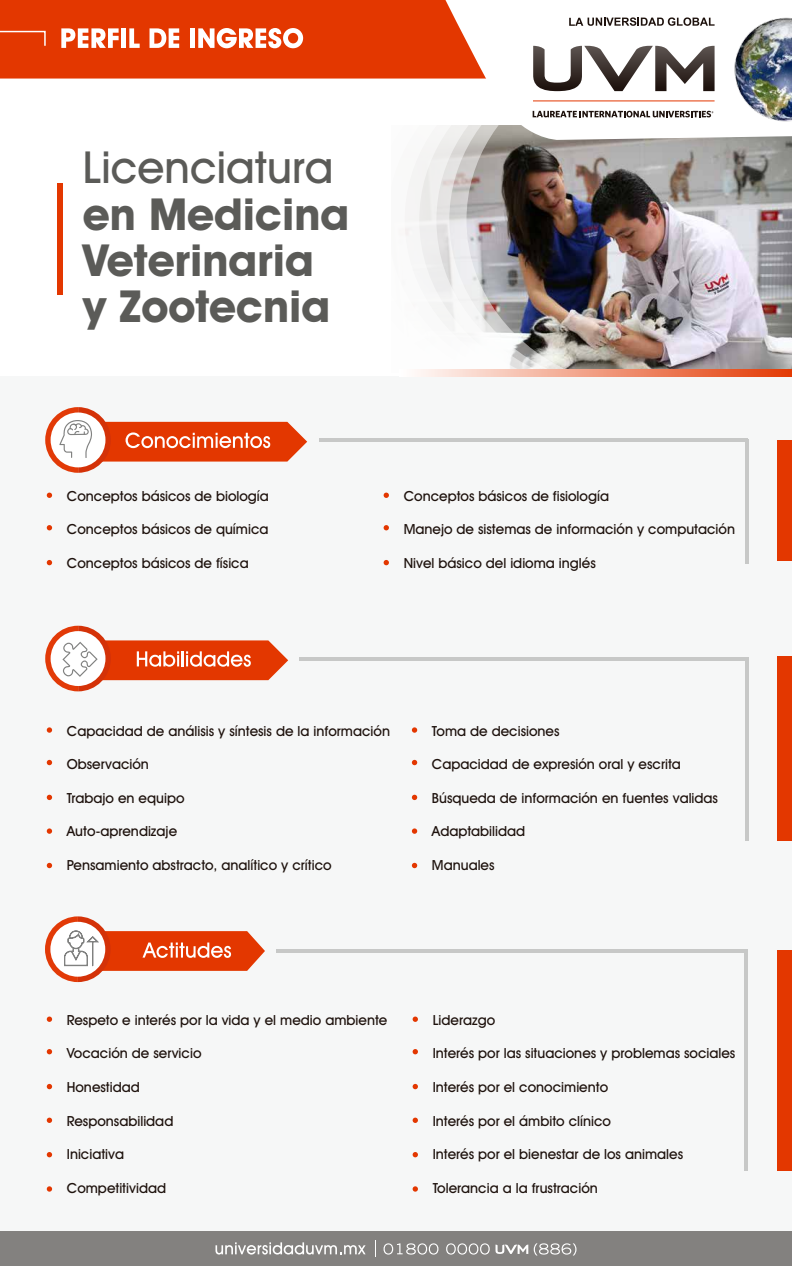
<style>
.page{position:relative;width:792px;height:1266px;background:#fff}
.page>*{position:absolute;margin:0;border:0;box-sizing:border-box;transform-origin:0 0}
.t1{font:700 44.3px/46.3px "Avant Garde IT Cby BT";color:#5b5b58}
.t2{font:500 44.3px "Avant Garde IT Cby BT";color:#5b5b58}
.t3{font:500 14px "Avant Garde IT Cby BT";color:#1e120d}
</style>
<div class="page">
<div style="left:0;top:376px;width:792px;height:890px;background:#f6f7f7"></div>
<img style="left:582px;top:140px;width:210px;height:229px">
<img style="left:552px;top:140px;width:30px;height:229px">
<img style="left:520px;top:140px;width:32px;height:229px">
<img style="left:487px;top:140px;width:33px;height:229px">
<svg style="left:405px;top:138px;width:82px;height:197px;fill:#eeeeef"></svg>
<div style="left:0;top:0;width:443px;height:79px;background:#e33700"></div>
<svg style="left:61px;top:28px;width:58px;height:20px"></svg>
<hr style="left:122px;top:28px;width:4px;height:20px;background:#fff">
<svg style="left:129px;top:28px;width:11px;height:20px"></svg>
<svg style="left:150px;top:28px;width:29px;height:20px"></svg>
<div style="left:190px;top:28px;width:5px;height:20px;background:#fff"></div>
<svg style="left:198px;top:28px;width:105px;height:20px"></svg>
<svg style="left:0;top:30px;width:46px;height:17px"></svg>
<svg style="left:443px;top:0;width:349px;height:140px"></svg>
<hr style="left:533px;top:100px;width:182px;height:1px;background:#e33700">
<svg style="left:533px;top:46px;width:182px;height:45px"></svg>
<svg style="left:569px;top:17px;width:146px;height:9px"></svg>
<svg style="left:533px;top:111px;width:180px;height:6px"></svg>
<svg style="left:417px;top:369px;width:375px;height:7px;background:#f0987b"></svg>
<hr style="left:276px;top:949px;width:472px;height:3px;background:#5b5b58">
<hr style="left:745px;top:949px;width:3px;height:221px;background:#5b5b58">
<div style="left:777px;top:440px;width:15px;height:121px;background:#e33700"></div>
<div style="left:777px;top:657px;width:15px;height:184px;background:#e33700"></div>
<div style="left:777px;top:949px;width:15px;height:221px;background:#e33700"></div>
<div style="left:0;top:1231px;width:792px;height:35px;background:#83817f"></div>
<svg style="left:496px;top:1244px;width:32px;height:10px"></svg>
<svg style="left:384px;top:1243px;width:54px;height:11px"></svg>
<svg style="left:446px;top:1243px;width:44px;height:11px"></svg>
<svg style="left:534px;top:1243px;width:43px;height:12px"></svg>
<svg style="left:215px;top:1242px;width:151px;height:12px"></svg>
<svg style="left:375px;top:1240px;width:1px;height:16px"></svg>
<img style="left:730px;top:13px;width:62px;height:116px">
<hr style="left:319px;top:438px;width:429px;height:4px;background:#c7c8c7">
<hr style="left:745px;top:439px;width:3px;height:124px;background:#5b5b58">
<svg style="left:47px;top:492px;width:5px;height:6px"></svg>
<svg style="left:47px;top:525px;width:5px;height:5px"></svg>
<svg style="left:47px;top:560px;width:5px;height:5px"></svg>
<svg style="left:45px;top:407px;width:262px;height:66px"></svg>
<hr style="left:299px;top:657px;width:449px;height:3px;background:#5b5b58">
<hr style="left:745px;top:658px;width:3px;height:183px;background:#5b5b58">
<svg style="left:45px;top:626px;width:243px;height:65px"></svg>
<svg style="left:47px;top:727px;width:5px;height:5px"></svg>
<svg style="left:47px;top:760px;width:5px;height:5px"></svg>
<svg style="left:47px;top:794px;width:5px;height:6px"></svg>
<svg style="left:47px;top:828px;width:5px;height:6px"></svg>
<svg style="left:47px;top:863px;width:5px;height:5px"></svg>
<svg style="left:47px;top:1016px;width:5px;height:6px"></svg>
<svg style="left:47px;top:1049px;width:5px;height:5px"></svg>
<svg style="left:47px;top:1084px;width:5px;height:5px"></svg>
<svg style="left:47px;top:1117px;width:5px;height:6px"></svg>
<svg style="left:47px;top:1152px;width:5px;height:5px"></svg>
<svg style="left:47px;top:1186px;width:5px;height:5px"></svg>
<svg style="left:413px;top:1016px;width:5px;height:6px"></svg>
<svg style="left:413px;top:1049px;width:5px;height:5px"></svg>
<svg style="left:413px;top:1084px;width:5px;height:5px"></svg>
<svg style="left:413px;top:1117px;width:5px;height:6px"></svg>
<svg style="left:413px;top:1152px;width:5px;height:5px"></svg>
<svg style="left:413px;top:1186px;width:5px;height:5px"></svg>
<svg style="left:412px;top:727px;width:5px;height:5px"></svg>
<svg style="left:412px;top:760px;width:5px;height:5px"></svg>
<svg style="left:412px;top:794px;width:5px;height:6px"></svg>
<svg style="left:412px;top:828px;width:5px;height:6px"></svg>
<svg style="left:412px;top:863px;width:5px;height:5px"></svg>
<svg style="left:384px;top:492px;width:5px;height:6px"></svg>
<svg style="left:384px;top:525px;width:5px;height:5px"></svg>
<svg style="left:384px;top:560px;width:5px;height:5px"></svg>
<svg style="left:45px;top:916px;width:220px;height:66px"></svg>
<div style="left:57px;top:183px;width:6px;height:112px;background:#e33700"></div>
<h1 class="t2" style="left:83px;top:141px;width:252px">Licenciatura</h1>
<h1 class="t1" style="left:83px;top:190px;width:268px">en Medicina<br>Veterinaria<br>y Zootecnia</h1>
<p class="t3" style="left:67px;top:487px;width:204px">Conceptos básicos de biología</p>
<p class="t3" style="left:67px;top:521px;width:203px">Conceptos básicos de química</p>
<p class="t3" style="left:67px;top:554px;width:183px">Conceptos básicos de física</p>
<p class="t3" style="left:404px;top:487px;width:207px">Conceptos básicos de fisiología</p>
<p class="t3" style="left:404px;top:521px;width:333px">Manejo de sistemas de información y computación</p>
<p class="t3" style="left:404px;top:554px;width:194px">Nivel básico del idioma inglés</p>
<p class="t3" style="left:67px;top:722px;width:325px">Capacidad de análisis y síntesis de la información</p>
<p class="t3" style="left:67px;top:755px;width:84px">Observación</p>
<p class="t3" style="left:67px;top:789px;width:119px">Trabajo en equipo</p>
<p class="t3" style="left:67px;top:823px;width:112px">Auto-aprendizaje</p>
<p class="t3" style="left:67px;top:856px;width:266px">Pensamiento abstracto, analítico y crítico</p>
<p class="t3" style="left:432px;top:722px;width:129px">Toma de decisiones</p>
<p class="t3" style="left:432px;top:755px;width:250px">Capacidad de expresión oral y escrita</p>
<p class="t3" style="left:432px;top:789px;width:288px">Búsqueda de información en fuentes validas</p>
<p class="t3" style="left:432px;top:823px;width:95px">Adaptabilidad</p>
<p class="t3" style="left:432px;top:856px;width:64px">Manuales</p>
<p class="t3" style="left:67px;top:1011px;width:322px">Respeto e interés por la vida y el medio ambiente</p>
<p class="t3" style="left:67px;top:1045px;width:136px">Vocación de servicio</p>
<p class="t3" style="left:67px;top:1078px;width:75px">Honestidad</p>
<p class="t3" style="left:67px;top:1112px;width:108px">Responsabilidad</p>
<p class="t3" style="left:67px;top:1145px;width:59px">Iniciativa</p>
<p class="t3" style="left:67px;top:1179px;width:101px">Competitividad</p>
<p class="t3" style="left:433px;top:1011px;width:64px">Liderazgo</p>
<p class="t3" style="left:433px;top:1045px;width:304px">Interés por las situaciones y problemas sociales</p>
<p class="t3" style="left:433px;top:1078px;width:177px">Interés por el conocimiento</p>
<p class="t3" style="left:433px;top:1112px;width:180px">Interés por el ámbito clínico</p>
<p class="t3" style="left:433px;top:1145px;width:252px">Interés por el bienestar de los animales</p>
<p class="t3" style="left:433px;top:1179px;width:167px">Tolerancia a la frustración</p>
</div>
